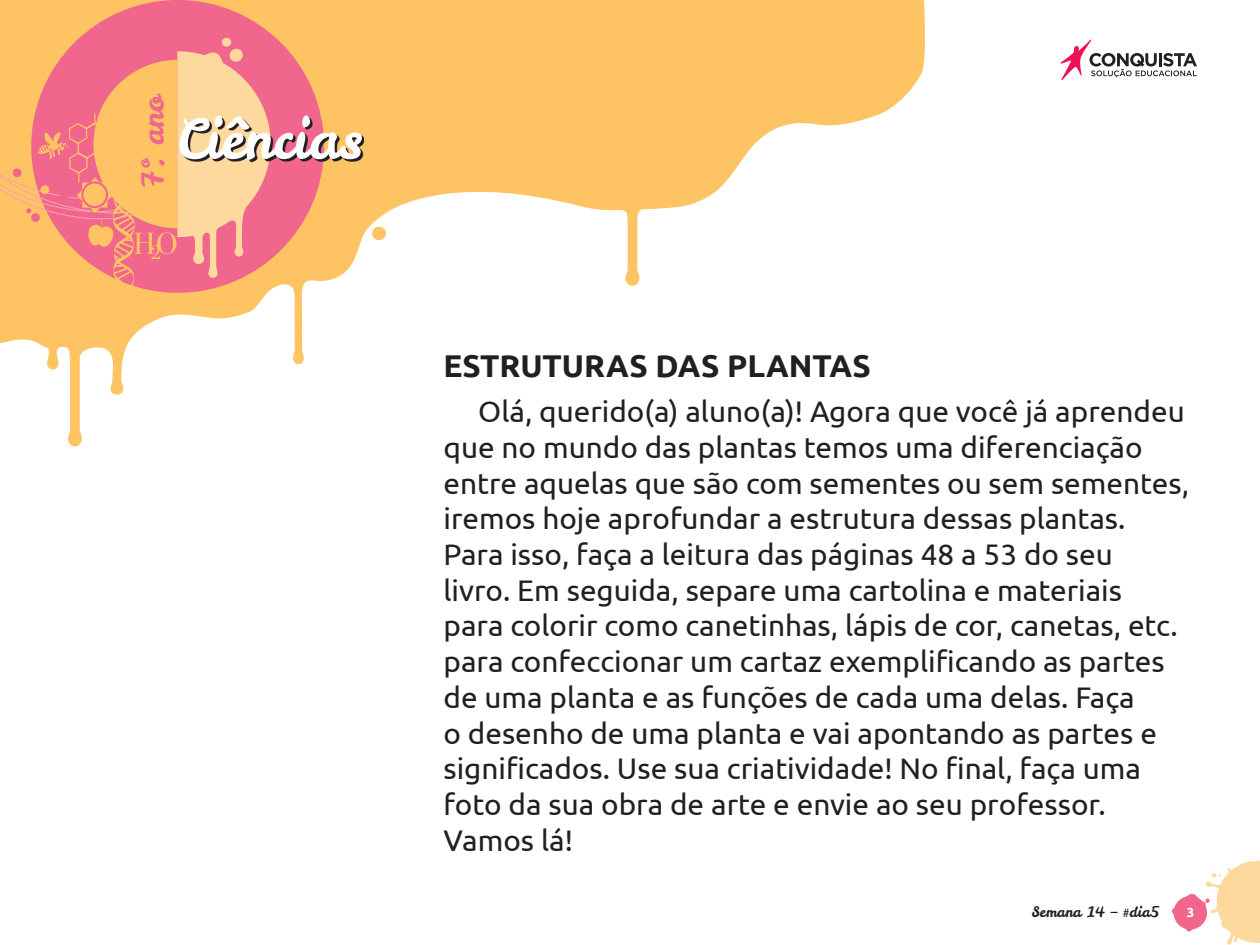
<style>
.page{position:relative;width:1260px;height:945px;background:#fff}
.page>*{position:absolute;margin:0;border:0;box-sizing:border-box;transform-origin:0 0}
.t1{font:54.25px "Leckerli One";color:#fff}
._05_Peso_5{font:700 31.5px "Ubuntu";color:#231f20}
._01_Texto_Geral{font:29.75px/35.7px "Ubuntu";color:#231f20}
.t2{font:29.4px "Leckerli One";color:#f1668d}
.t3{font:14.35px "Leckerli One";color:#231f20}
.t4{font:700 13.12px "Ubuntu";color:#fff}
</style>
<div class="page">
<svg style="left:0;top:0;width:925px;height:447px"></svg>
<div style="left:31px;top:0;width:293px;height:293px;background:#f1668d;border-radius:50%"></div>
<svg style="left:1172px;top:861px;width:88px;height:84px"></svg>
<svg style="left:1061px;top:39px;width:136px;height:41px"></svg>
<svg style="left:0;top:37px;width:271px;height:255px"></svg>
<svg style="left:182px;top:118px;width:182px;height:44px"></svg>
<p class="t2" style="left:133px;top:188px;width:95px;rotate:-90deg">7º. ano</p>
<h1 class="t1" style="left:176px;top:103px;width:188px">Ciências</h1>
<p class="_05_Peso_5" style="left:443px;top:346px;width:429px">ESTRUTURAS DAS PLANTAS</p>
<p class="_01_Texto_Geral" style="left:443px;top:393px;width:747px;text-indent:35px">Olá, querido(a) aluno(a)! Agora que você já aprendeu que no mundo das plantas temos uma diferenciação entre aquelas que são com sementes ou sem sementes, iremos hoje aprofundar a estrutura dessas plantas.<br>Para isso, faça a leitura das páginas 48 a 53 do seu<br>livro. Em seguida, separe uma cartolina e materiais para colorir como canetinhas, lápis de cor, canetas, etc. para confeccionar um cartaz exemplificando as partes de uma planta e as funções de cada uma delas. Faça<br>o desenho de uma planta e vai apontando as partes e significados. Use sua criatividade! No final, faça uma foto da sua obra de arte e envie ao seu professor.<br>Vamos lá!</p>
<p class="t3" style="left:1032px;top:903px;width:129px">Semana 14 – #dia5</p>
<p class="t4" style="left:1187px;top:905px;width:9px">3</p>
</div>
